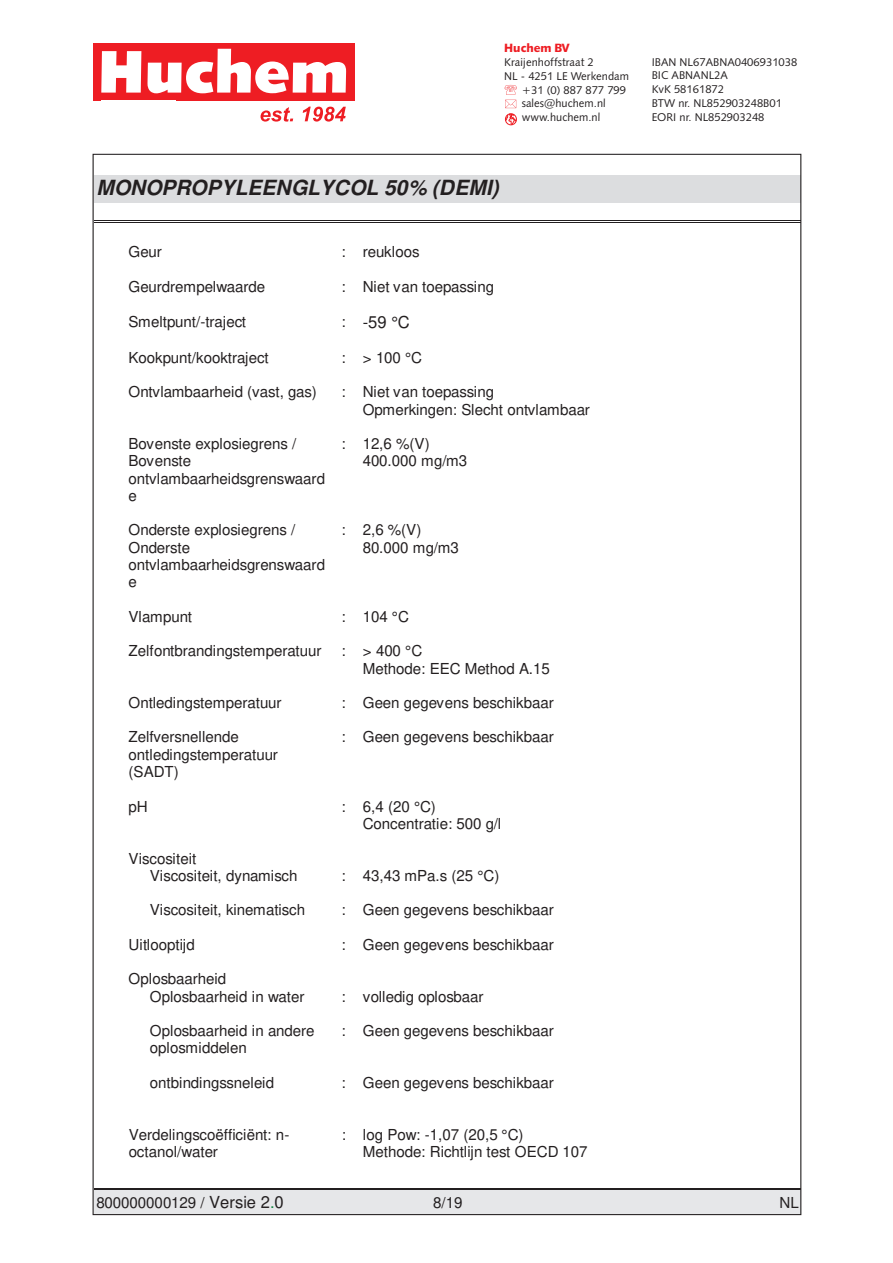
<style>
.page{position:relative;width:893px;height:1263px;background:#fff}
.page>*{position:absolute;margin:0;border:0;box-sizing:border-box;transform-origin:0 0}
.t1{font:italic 700 20.85px "Nimbus Sans";letter-spacing:.005em;color:#231f20}
.t2{font:16.5px "Nimbus Sans";color:#231f20}
.t3{font:15.15px/17.2px "Nimbus Sans";letter-spacing:-.01em;color:#231f20}
.t4{font:900 12px "Humanist 531 CBT";color:#ee1d23}
.t5{font:11.25px/13.8px "Humanist 531 BT Roman A";color:#231f20}
.s1{font-size:15.15px}
.s2{font-size:16.5px}
.s3{font-size:16.5px;color:#118641}
</style>
<div class="page">
<svg style="left:93px;top:43px;width:261px;height:58px"></svg>
<svg style="left:261px;top:107px;width:32px;height:15px"></svg>
<svg style="left:303px;top:107px;width:43px;height:15px"></svg>
<svg style="left:505px;top:85px;width:12px;height:23px"></svg>
<div style="left:505px;top:113px;width:12px;height:12px;border:1px solid #ee1d23;border-radius:50%"></div>
<svg style="left:506px;top:114px;width:10px;height:11px"></svg>
<div style="left:94px;top:175px;width:707px;height:28px;background:#dcdddf"></div>
<hr style="left:94px;top:222px;width:707px;height:1px;background:#231f20">
<hr style="left:94px;top:221px;width:707px;height:1px;background:#231f20">
<div style="left:94px;top:1190px;width:707px;height:25px;background:#e6e7e9"></div>
<hr style="left:94px;top:1189px;width:707px;height:1px;background:#231f20">
<p class="t4" style="left:504px;top:40px;width:67px">Huchem BV</p>
<p class="t5" style="left:504px;top:55px;width:91px">Kraijenhoffstraat 2</p>
<p class="t5" style="left:504px;top:69px;width:126px">NL - 4251 LE Werkendam</p>
<p class="t5" style="left:522px;top:83px;width:106px">+31 (0) 887 877 799</p>
<p class="t5" style="left:522px;top:96px;width:86px">sales@huchem.nl</p>
<p class="t5" style="left:522px;top:110px;width:80px">www.huchem.nl</p>
<h1 class="t1" style="left:96px;top:179px;width:404px">MONOPROPYLEENGLYCOL 50% (DEMI)</h1>
<p class="t3" style="left:128px;top:245px;width:35px">Geur</p>
<p class="t3" style="left:341px;top:245px;width:80px">: reukloos</p>
<p class="t3" style="left:128px;top:279px;width:138px">Geurdrempelwaarde</p>
<p class="t3" style="left:341px;top:279px;width:154px">: Niet van toepassing</p>
<p class="t3" style="left:128px;top:314px;width:119px">Smeltpunt/-traject</p>
<p class="t2" style="left:341px;top:315px;width:70px"><span class="s1">:</span> -59 °C</p>
<p class="t3" style="left:128px;top:350px;width:142px">Kookpunt/kooktraject</p>
<p class="t3" style="left:341px;top:350px;width:82px">: &gt; 100 °C</p>
<p class="t3" style="left:128px;top:385px;width:190px">Ontvlambaarheid (vast, gas)</p>
<p class="t3" style="left:363px;top:385px;width:229px;text-indent:-21px">: Niet van toepassing<br>Opmerkingen: Slecht ontvlambaar</p>
<p class="t3" style="left:128px;top:436px;width:198px">Bovenste explosiegrens /<br>Bovenste ontvlambaarheidsgrenswaard e</p>
<p class="t3" style="left:363px;top:436px;width:106px;text-indent:-21px">: 12,6 %(V)<br>400.000 mg/m3</p>
<p class="t3" style="left:129px;top:523px;width:198px">Onderste explosiegrens /<br>Onderste ontvlambaarheidsgrenswaard e</p>
<p class="t3" style="left:363px;top:523px;width:98px;text-indent:-21px">: 2,6 %(V)<br>80.000 mg/m3</p>
<p class="t3" style="left:129px;top:609px;width:65px">Vlampunt</p>
<p class="t3" style="left:341px;top:609px;width:69px">: 104 °C</p>
<p class="t3" style="left:129px;top:644px;width:195px">Zelfontbrandingstemperatuur</p>
<p class="t3" style="left:363px;top:644px;width:189px;text-indent:-21px">: &gt; 400 °C<br>Methode: EEC Method A.15</p>
<p class="t3" style="left:129px;top:696px;width:155px">Ontledingstemperatuur</p>
<p class="t3" style="left:342px;top:696px;width:214px">: Geen gegevens beschikbaar</p>
<p class="t3" style="left:129px;top:730px;width:151px">Zelfversnellende ontledingstemperatuur (SADT)</p>
<p class="t3" style="left:342px;top:730px;width:214px">: Geen gegevens beschikbaar</p>
<p class="t3" style="left:129px;top:799px;width:21px">pH</p>
<p class="t3" style="left:363px;top:799px;width:140px;text-indent:-21px">: 6,4 (20 °C)<br>Concentratie: 500 g/l</p>
<p class="t3" style="left:150px;top:851px;width:149px;text-indent:-21px">Viscositeit<br>Viscositeit, dynamisch</p>
<p class="t3" style="left:342px;top:868px;width:159px">: 43,43 mPa.s (25 °C)</p>
<p class="t3" style="left:150px;top:903px;width:157px">Viscositeit, kinematisch</p>
<p class="t3" style="left:342px;top:903px;width:214px">: Geen gegevens beschikbaar</p>
<p class="t3" style="left:129px;top:937px;width:68px">Uitlooptijd</p>
<p class="t3" style="left:342px;top:937px;width:214px">: Geen gegevens beschikbaar</p>
<p class="t3" style="left:150px;top:972px;width:156px;text-indent:-21px">Oplosbaarheid<br>Oplosbaarheid in water</p>
<p class="t3" style="left:342px;top:989px;width:143px">: volledig oplosbaar</p>
<p class="t3" style="left:150px;top:1023px;width:166px">Oplosbaarheid in andere oplosmiddelen</p>
<p class="t3" style="left:342px;top:1023px;width:214px">: Geen gegevens beschikbaar</p>
<p class="t3" style="left:150px;top:1075px;width:126px">ontbindingssneleid</p>
<p class="t3" style="left:342px;top:1075px;width:214px">: Geen gegevens beschikbaar</p>
<p class="t3" style="left:129px;top:1127px;width:162px">Verdelingscoëfficiënt: n&shy;octanol/water</p>
<p class="t3" style="left:363px;top:1127px;width:226px;text-indent:-21px">: log Pow: -1,07 (20,5 °C)<br>Methode: Richtlijn test OECD 107</p>
<p class="t5" style="left:652px;top:55px;width:147px">IBAN NL67ABNA0406931038<br>BIC ABNANL2A<br>KvK 58161872<br>BTW nr. NL852903248B01<br>EORI nr. NL852903248</p>
<p class="t3" style="left:96px;top:1196px;width:189px">800000000129 / <span class="s2">Versie 2</span><span class="s3">.</span><span class="s2">0</span></p>
<p class="t3" style="left:433px;top:1196px;width:31px">8/19</p>
<p class="t3" style="left:780px;top:1196px;width:21px">NL</p>
</div>
